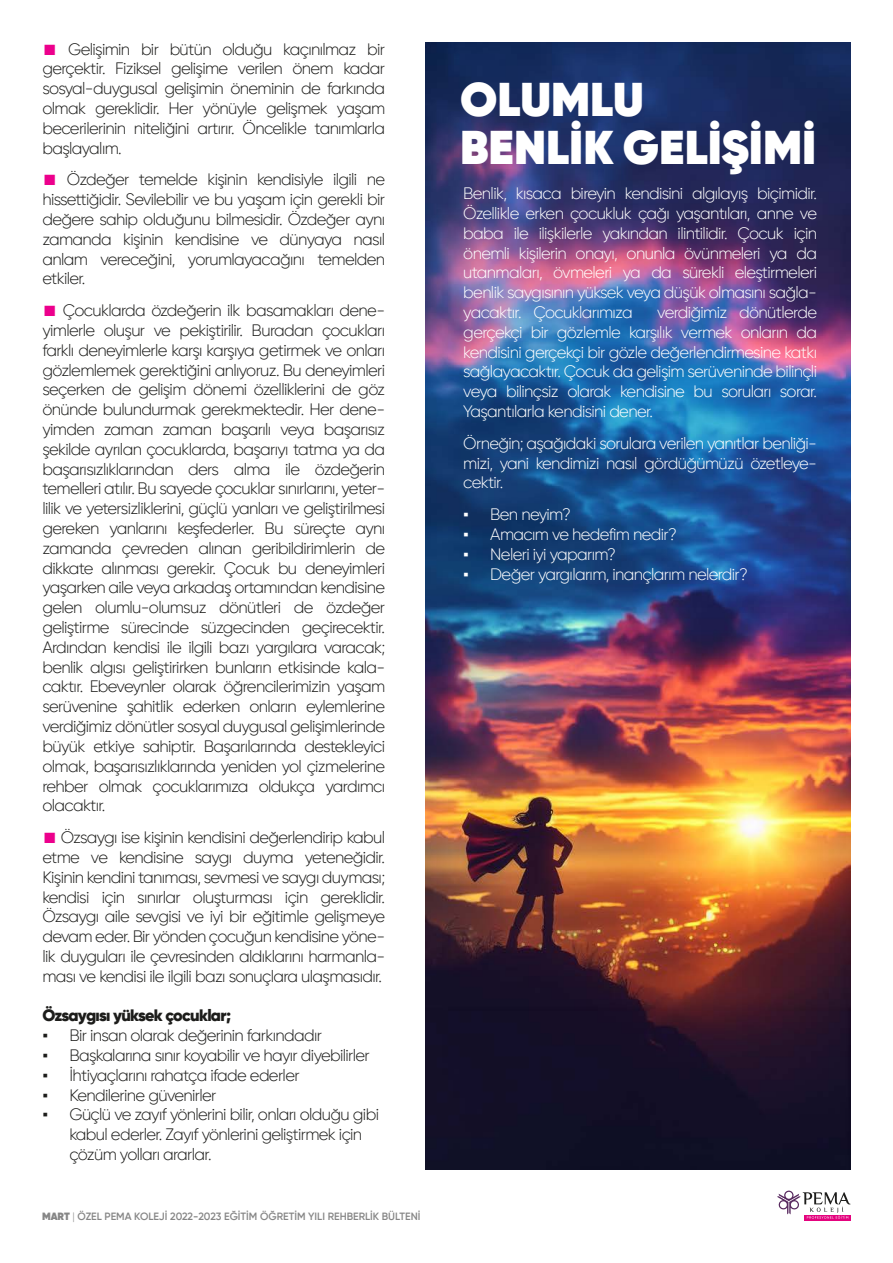
<style>
.page{position:relative;width:893px;height:1263px;background:#fff}
.page>*{position:absolute;margin:0;border:0;box-sizing:border-box;transform-origin:0 0}
.t1{font:800 47.1px/48.8px "Gilroy";color:#fff}
.t2{font:300 16.5px/19.8px "Gilroy";letter-spacing:-.04em;color:#1d1d1b;text-align:justify}
.t3{font:300 16.5px/19.8px "Gilroy";letter-spacing:-.04em;color:#fff;text-align:justify}
.t4{font:900 16.5px "Gilroy";letter-spacing:-.04em;color:#1d1d1b}
.t5{font:600 10.5px "Gilroy";color:#868686}
.s1{color:#ec008c}
.s2{font-family:"Times New Roman";font-weight:400}
.s3{font-weight:800}
.s4{font-weight:300}
</style>
<div class="page">
<img style="left:425px;top:43px;width:426px;height:1127px">
<div style="left:804px;top:1215px;width:46px;height:5px;background:#e4037e"></div>
<svg style="left:777px;top:1190px;width:73px;height:29px"></svg>
<p class="t2" style="left:42px;top:39px;width:344px"><span class="s1">■</span> Gelişimin bir bütün olduğu kaçınılmaz bir gerçektir. Fiziksel gelişime verilen önem kadar sosyal-duygusal gelişimin öneminin de farkında olmak gereklidir. Her yönüyle gelişmek yaşam becerilerinin niteliğini artırır. Öncelikle tanımlarla başlayalım.</p>
<p class="t2" style="left:42px;top:170px;width:344px"><span class="s1">■</span> Özdeğer temelde kişinin kendisiyle ilgili ne hissettiğidir. Sevilebilir ve bu yaşam için gerekli bir değere sahip olduğunu bilmesidir. Özdeğer aynı zamanda kişinin kendisine ve dünyaya nasıl anlam vereceğini, yorumlayacağını temelden etkiler.</p>
<p class="t2" style="left:42px;top:300px;width:344px"><span class="s1">■</span> Çocuklarda özdeğerin ilk basamakları dene&shy;yimlerle oluşur ve pekiştirilir. Buradan çocukları farklı deneyimlerle karşı karşıya getirmek ve onları gözlemlemek gerektiğini anlıyoruz. Bu deneyimleri seçerken de gelişim dönemi özelliklerini de göz önünde bulundurmak gerekmektedir. Her dene&shy;yimden zaman zaman başarılı veya başarısız şekilde ayrılan çocuklarda, başarıyı tatma ya da başarısızlıklarından ders alma ile özdeğerin temelleri atılır. Bu sayede çocuklar sınırlarını, yeter&shy;lilik ve yetersizliklerini, güçlü yanları ve geliştirilmesi gereken yanlarını keşfederler. Bu süreçte aynı zamanda çevreden alınan geribildirimlerin de dikkate alınması gerekir. Çocuk bu deneyimleri yaşarken aile veya arkadaş ortamından kendisine gelen olumlu-olumsuz dönütleri de özdeğer geliştirme sürecinde süzgecinden geçirecektir.<br>Ardından kendisi ile ilgili bazı yargılara varacak; benlik algısı geliştirirken bunların etkisinde kala&shy;caktır. Ebeveynler olarak öğrencilerimizin yaşam serüvenine şahitlik ederken onların eylemlerine verdiğimiz dönütler sosyal duygusal gelişimlerinde büyük etkiye sahiptir. Başarılarında destekleyici olmak, başarısızlıklarında yeniden yol çizmelerine rehber olmak çocuklarımıza oldukça yardımcı olacaktır.</p>
<p class="t2" style="left:42px;top:827px;width:344px"><span class="s1">■</span> Özsaygı ise kişinin kendisini değerlendirip kabul etme ve kendisine saygı duyma yeteneğidir.<br>Kişinin kendini tanıması, sevmesi ve saygı duyması; kendisi için sınırlar oluşturması için gereklidir.<br>Özsaygı aile sevgisi ve iyi bir eğitimle gelişmeye devam eder. Bir yönden çocuğun kendisine yöne&shy;lik duyguları ile çevresinden aldıklarını harmanla&shy;ması ve kendisi ile ilgili bazı sonuçlara ulaşmasıdır.</p>
<p class="t4" style="left:42px;top:1005px;width:190px">Özsaygısı yüksek çocuklar;</p>
<p class="t2" style="left:42px;top:1025px;width:281px"><span class="s2">▪</span> Bir insan olarak değerinin farkındadır</p>
<p class="t2" style="left:42px;top:1045px;width:329px"><span class="s2">▪</span> Başkalarına sınır koyabilir ve hayır diyebilirler</p>
<p class="t2" style="left:42px;top:1065px;width:259px"><span class="s2">▪</span> İhtiyaçlarını rahatça ifade ederler</p>
<p class="t2" style="left:42px;top:1085px;width:176px"><span class="s2">▪</span> Kendilerine güvenirler</p>
<p class="t2" style="left:69px;top:1104px;width:311px;text-align:left;text-indent:-27px"><span class="s2">▪</span> Güçlü ve zayıf yönlerini bilir, onları olduğu gibi kabul ederler. Zayıf yönlerini geliştirmek için çözüm yolları ararlar.</p>
<p class="t5" style="left:42px;top:1210px;width:380px"><span class="s3">MART</span> <span class="s4">|</span> ÖZEL PEMA KOLEJİ 2022-2023 EĞİTİM ÖĞRETİM YILI REHBERLİK BÜLTENİ</p>
<h1 class="t1" style="left:460px;top:75px;width:358px">OLUMLU<br>BENLİK GELİŞİMİ</h1>
<p class="t3" style="left:463px;top:183px;width:355px">Benlik, kısaca bireyin kendisini algılayış biçimidir.<br>Özellikle erken çocukluk çağı yaşantıları, anne ve baba ile ilişkilerle yakından ilintilidir. Çocuk için önemli kişilerin onayı, onunla övünmeleri ya da utanmaları, övmeleri ya da sürekli eleştirmeleri benlik saygısının yüksek veya düşük olmasını sağla&shy;yacaktır. Çocuklarımıza</p>
<p class="t3" style="left:463px;top:302px;width:355px;text-indent:194px">verdiğimiz dönütlerde gerçekçi bir gözlemle karşılık vermek onların da kendisini gerçekçi bir gözle değerlendirmesine katkı sağlayacaktır. Çocuk da gelişim serüveninde bilinçli veya bilinçsiz olarak kendisine bu soruları sorar.<br>Yaşantılarla kendisini dener.</p>
<p class="t3" style="left:463px;top:433px;width:355px">Örneğin; aşağıdaki sorulara verilen yanıtlar benliği&shy;mizi, yani kendimizi nasıl gördüğümüzü özetleye&shy;cektir.</p>
<p class="t3" style="left:463px;top:504px;width:109px"><span class="s2">▪</span> Ben neyim?</p>
<p class="t3" style="left:463px;top:524px;width:215px"><span class="s2">▪</span> Amacım ve hedefim nedir?</p>
<p class="t3" style="left:463px;top:544px;width:154px"><span class="s2">▪</span> Neleri iyi yaparım?</p>
<p class="t3" style="left:463px;top:564px;width:286px"><span class="s2">▪</span> Değer yargılarım, inançlarım nelerdir?</p>
</div>
